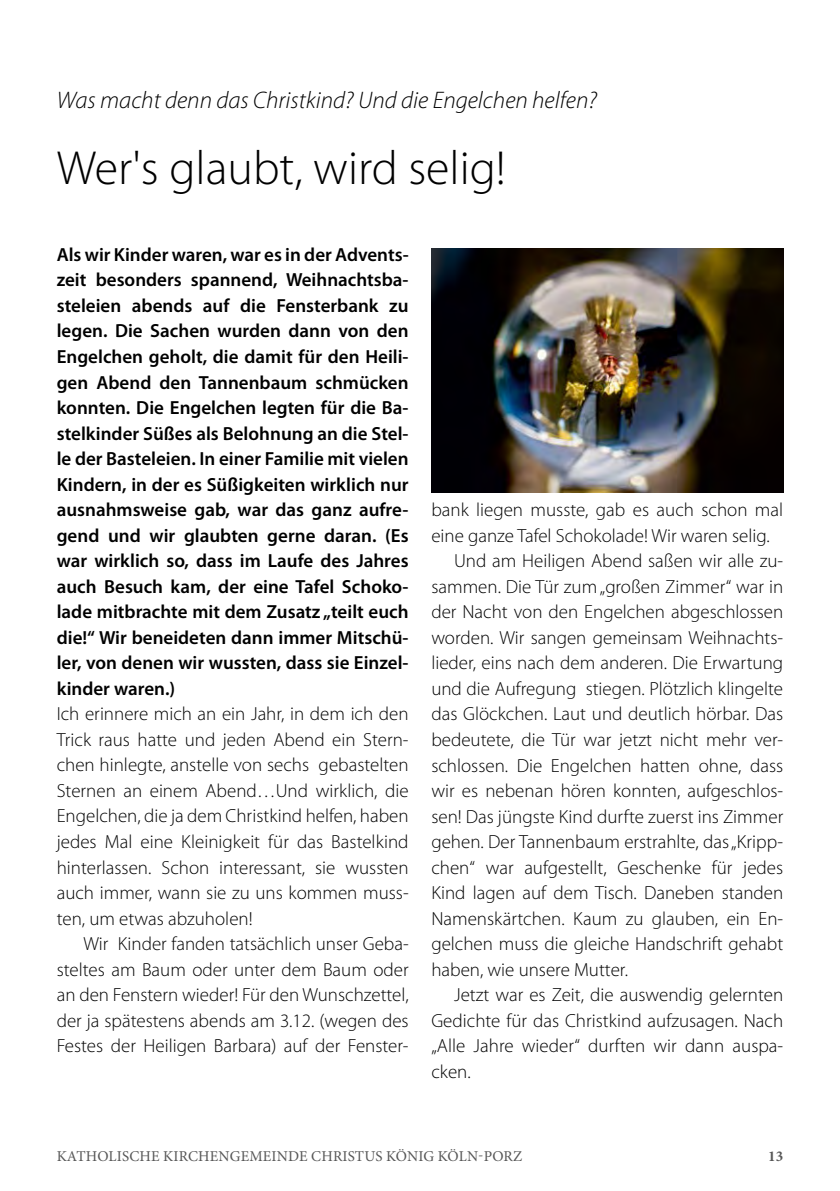
<style>
.page{position:relative;width:840px;height:1191px;background:#fff}
.page>*{position:absolute;margin:0;border:0;box-sizing:border-box;transform-origin:0 0}
.t1{font:300 48px "Myriad Pro";color:#000}
.t2{font:italic 300 24px "Myriad Pro";color:#000}
.t3{font:300 19px/25.6px "Myriad Pro";color:#000;text-align:justify}
.t4{font:600 19px/25.6px "Myriad Pro";color:#000;text-align:justify}
.t5{font:15px "Minion Pro";letter-spacing:.01em;color:#565656}
.t6{font:700 15px "Minion Pro";color:#565656}
</style>
<div class="page">
<img style="left:431px;top:249px;width:351px;height:243px">
<p class="t2" style="left:57px;top:85px;width:541px">Was macht denn das Christkind? Und die Engelchen helfen?</p>
<h1 class="t1" style="left:57px;top:139px;width:450px">Wer's glaubt, wird selig!</h1>
<p class="t4" style="left:57px;top:241px;width:353px">Als wir Kinder waren, war es in der Advents&shy;zeit besonders spannend, Weihnachtsba&shy;steleien abends auf die Fensterbank zu legen. Die Sachen wurden dann von den Engelchen geholt, die damit für den Heili&shy;gen Abend den Tannenbaum schmücken konnten. Die Engelchen legten für die Ba&shy;stelkinder Süßes als Belohnung an die Stel&shy;le der Basteleien. In einer Familie mit vielen Kindern, in der es Süßigkeiten wirklich nur ausnahmsweise gab, war das ganz aufre&shy;gend und wir glaubten gerne daran. (Es war wirklich so, dass im Laufe des Jahres auch Besuch kam, der eine Tafel Schoko&shy;lade mitbrachte mit dem Zusatz „teilt euch die!“ Wir beneideten dann immer Mitschü&shy;ler, von denen wir wussten, dass sie Einzel&shy;kinder waren.)</p>
<p class="t3" style="left:57px;top:701px;width:353px">Ich erinnere mich an ein Jahr, in dem ich den Trick raus hatte und jeden Abend ein Stern&shy;chen hinlegte, anstelle von sechs gebastelten Sternen an einem Abend…Und wirklich, die Engelchen, die ja dem Christkind helfen, haben jedes Mal eine Kleinigkeit für das Bastelkind hinterlassen. Schon interessant, sie wussten auch immer, wann sie zu uns kommen muss&shy;ten, um etwas abzuholen!</p>
<p class="t3" style="left:57px;top:930px;width:353px;text-indent:27px">Wir Kinder fanden tatsächlich unser Geba&shy;steltes am Baum oder unter dem Baum oder an den Fenstern wieder! Für den Wunschzettel, der ja spätestens abends am 3.12. (wegen des Festes der Heiligen Barbara) auf der Fenster-</p>
<p class="t3" style="left:431px;top:497px;width:353px">bank liegen musste, gab es auch schon mal</p>
<p class="t3" style="left:431px;top:522px;width:340px">eine ganze Tafel Schokolade! Wir waren selig.</p>
<p class="t3" style="left:454px;top:548px;width:330px">Und am Heiligen Abend saßen wir alle zu-</p>
<p class="t3" style="left:431px;top:573px;width:353px">sammen. Die Tür zum „großen Zimmer“ war in</p>
<p class="t3" style="left:431px;top:599px;width:353px">der Nacht von den Engelchen abgeschlossen</p>
<p class="t3" style="left:431px;top:624px;width:353px">worden. Wir sangen gemeinsam Weihnachts-</p>
<p class="t3" style="left:431px;top:650px;width:353px">lieder, eins nach dem anderen. Die Erwartung</p>
<p class="t3" style="left:431px;top:675px;width:353px">und die Aufregung stiegen. Plötzlich klingelte</p>
<p class="t3" style="left:431px;top:701px;width:353px">das Glöckchen. Laut und deutlich hörbar. Das</p>
<p class="t3" style="left:431px;top:726px;width:353px">bedeutete, die Tür war jetzt nicht mehr ver-</p>
<p class="t3" style="left:431px;top:752px;width:353px">schlossen. Die Engelchen hatten ohne, dass</p>
<p class="t3" style="left:431px;top:777px;width:353px">wir es nebenan hören konnten, aufgeschlos-</p>
<p class="t3" style="left:431px;top:803px;width:353px">sen! Das jüngste Kind durfte zuerst ins Zimmer</p>
<p class="t3" style="left:431px;top:828px;width:353px">gehen. Der Tannenbaum erstrahlte, das „Kripp-</p>
<p class="t3" style="left:431px;top:854px;width:353px">chen“ war aufgestellt, Geschenke für jedes</p>
<p class="t3" style="left:431px;top:880px;width:353px">Kind lagen auf dem Tisch. Daneben standen</p>
<p class="t3" style="left:431px;top:905px;width:353px">Namenskärtchen. Kaum zu glauben, ein En-</p>
<p class="t3" style="left:431px;top:931px;width:353px">gelchen muss die gleiche Handschrift gehabt</p>
<p class="t3" style="left:431px;top:956px;width:198px">haben, wie unsere Mutter.</p>
<p class="t3" style="left:454px;top:982px;width:330px">Jetzt war es Zeit, die auswendig gelernten</p>
<p class="t3" style="left:431px;top:1007px;width:353px">Gedichte für das Christkind aufzusagen. Nach</p>
<p class="t3" style="left:431px;top:1033px;width:353px">„Alle Jahre wieder“ durften wir dann auspa-</p>
<p class="t3" style="left:431px;top:1058px;width:41px">cken.</p>
<p class="t5" style="left:57px;top:1146px;width:466px">KAT HOLISCHE KIRCHENGEMEINDE CHRISTUS KÖNIG KÖLN-PORZ</p>
<p class="t6" style="left:767px;top:1145px;width:17px">13</p>
</div>
